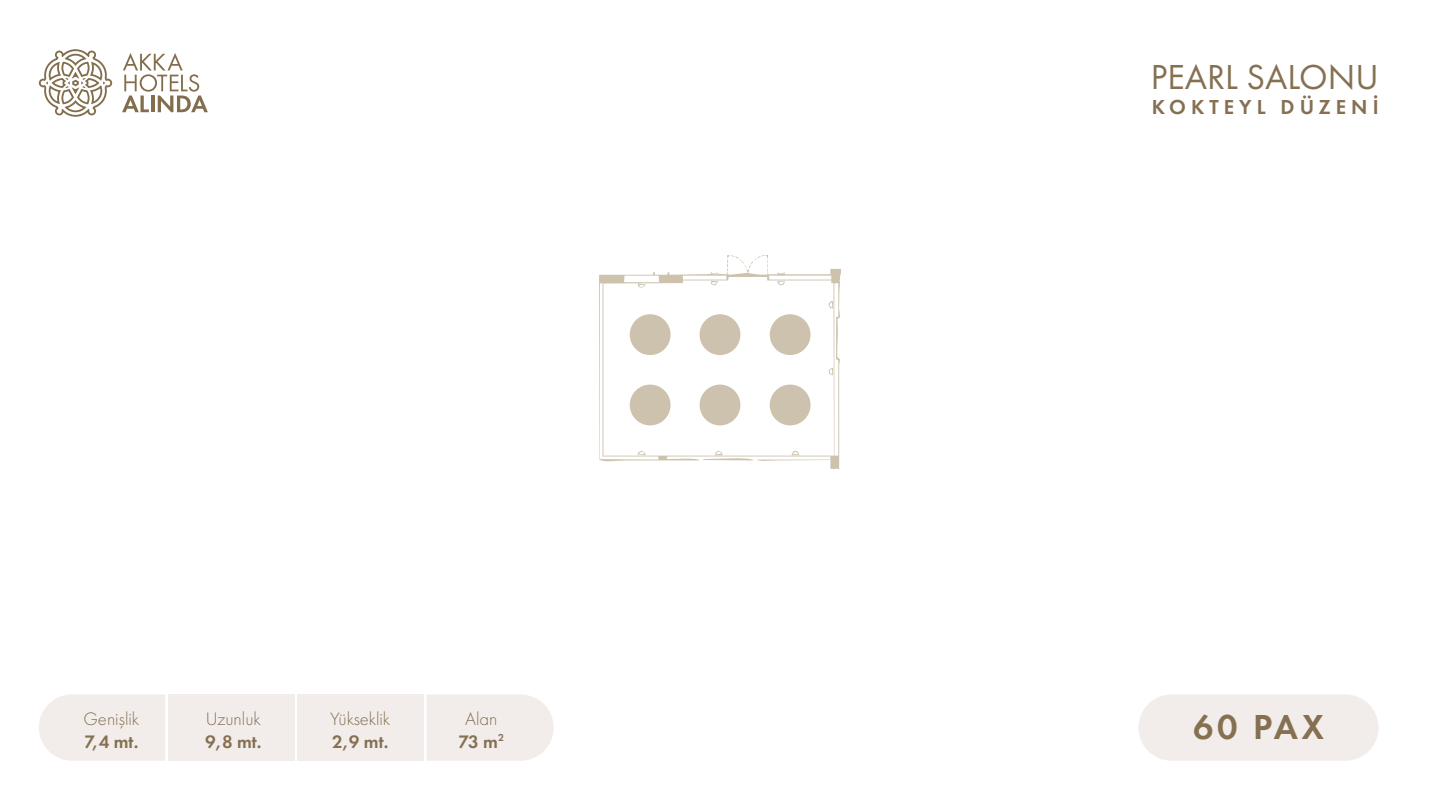
<style>
.page{position:relative;width:1440px;height:810px;background:#fff}
.page>*{position:absolute;margin:0;border:0;box-sizing:border-box;transform-origin:0 0}
.t1{font:36px "Futura PT";color:#857052}
.t2{font:600 36px "Futura PT";color:#857052}
.t3{font:600 21px "Futura PT";letter-spacing:.24em;color:#857052}
.t4{font:300 18.75px "Futura PT";color:#857052}
.t5{font:600 18.75px "Futura PT";color:#857052}
</style>
<div class="page">
<div style="left:297px;top:694px;width:127px;height:67px;background:#f2edeb"></div>
<div style="left:168px;top:694px;width:127px;height:67px;background:#f2edeb"></div>
<svg style="left:427px;top:694px;width:127px;height:67px;background:#f2eeec"></svg>
<svg style="left:39px;top:694px;width:126px;height:67px;background:#f2eeec"></svg>
<div style="left:1138px;top:694px;width:241px;height:67px;background:#f2edeb;border-radius:33px"></div>
<svg style="left:599px;top:255px;width:242px;height:214px"></svg>
<svg style="left:122px;top:53px;width:86px;height:59px"></svg>
<svg style="left:39px;top:49px;width:73px;height:68px"></svg>
<div style="left:630px;top:314px;width:41px;height:41px;background:#ccc2ad;border-radius:50%"></div>
<div style="left:630px;top:385px;width:41px;height:40px;background:#ccc2ad;border-radius:50%"></div>
<div style="left:700px;top:314px;width:40px;height:41px;background:#ccc2ad;border-radius:50%"></div>
<div style="left:700px;top:385px;width:40px;height:40px;background:#ccc2ad;border-radius:50%"></div>
<div style="left:770px;top:314px;width:41px;height:41px;background:#ccc2ad;border-radius:50%"></div>
<div style="left:770px;top:385px;width:41px;height:40px;background:#ccc2ad;border-radius:50%"></div>
<p class="t4" style="left:83px;top:708px;width:57px">Genişlik</p>
<p class="t4" style="left:206px;top:708px;width:57px">Uzunluk</p>
<p class="t4" style="left:330px;top:708px;width:62px">Yükseklik</p>
<p class="t4" style="left:465px;top:708px;width:34px">Alan</p>
<p class="t5" style="left:84px;top:730px;width:56px">7,4 mt.</p>
<p class="t5" style="left:205px;top:730px;width:58px">9,8 mt.</p>
<p class="t5" style="left:332px;top:730px;width:58px">2,9 mt.</p>
<p class="t5" style="left:459px;top:730px;width:47px">73 m<sup>2</sup></p>
<p class="t1" style="left:1151px;top:56px;width:229px">PEARL SALONU</p>
<p class="t3" style="left:1152px;top:94px;width:228px">KOKTEYL DÜZENİ</p>
<p class="t2" style="left:1193px;top:704px;width:133px">60 PAX</p>
</div>
